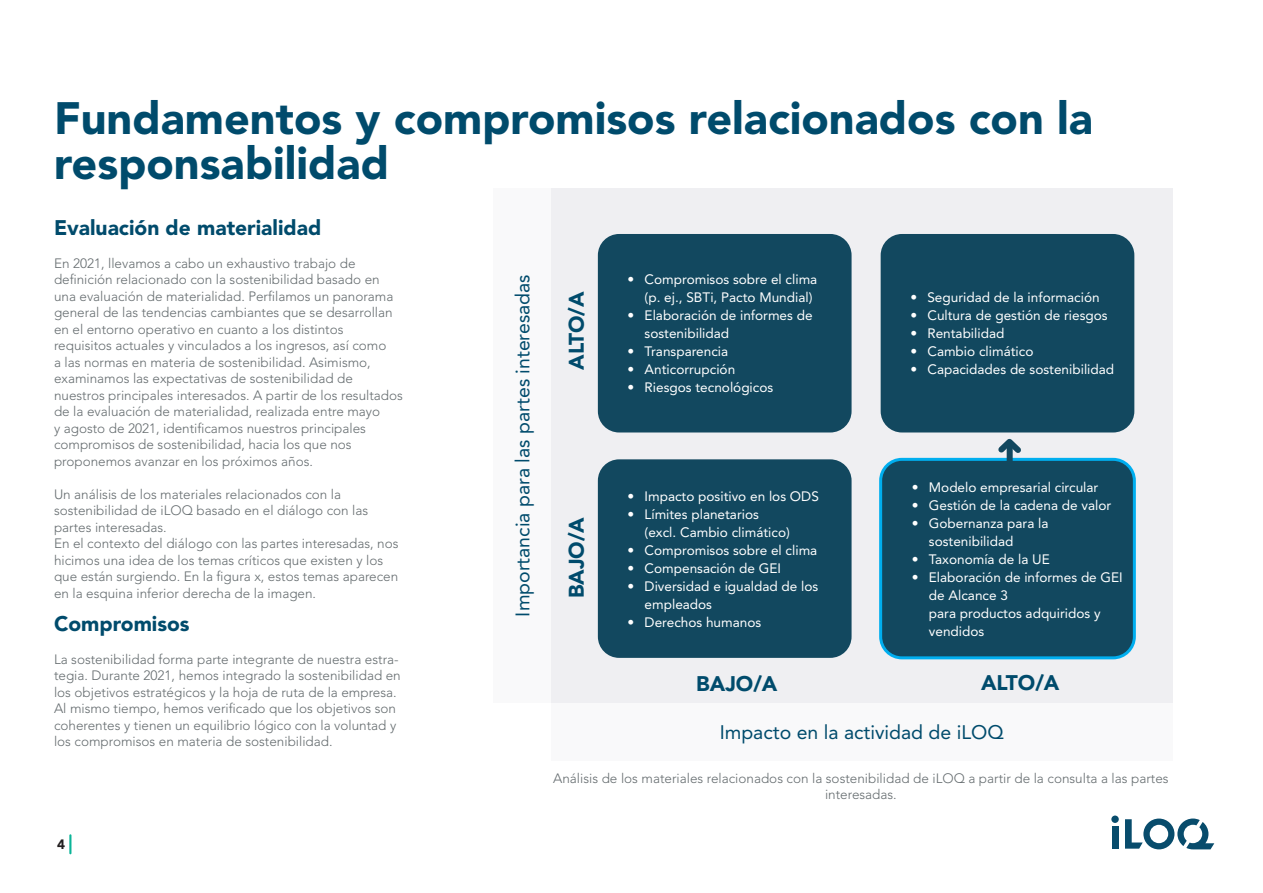
<style>
.page{position:relative;width:1263px;height:893px;background:#fff}
.page>*{position:absolute;margin:0;border:0;box-sizing:border-box;transform-origin:0 0}
.t1{font:900 45px/45px "Avenir LT Pro";color:#004b6c}
.t2{font:900 21px "Avenir LT Pro";color:#004b6c}
.t3{font:19.5px "Avenir LT Pro";color:#004b6c}
.t4{font:13.65px/18px "Avenir LT Pro";color:#fff}
.t5{font:300 13.5px/16.5px "Avenir LT Pro";color:#656c6f}
.t6{font:900 13.5px "Avenir LT Pro";color:#231f20}
</style>
<div class="page">
<div style="left:1112px;top:826px;width:6px;height:23px;background:#084c6c"></div>
<div style="left:1111px;top:815px;width:8px;height:8px;background:#084c6c;border-radius:50%"></div>
<svg style="left:1125px;top:818px;width:89px;height:31px"></svg>
<hr style="left:69px;top:834px;width:2px;height:20px;background:#0bb498">
<div style="left:551px;top:188px;width:621px;height:515px;background:#efeff2"></div>
<div style="left:493px;top:188px;width:58px;height:515px;background:#f9f9fa"></div>
<div style="left:551px;top:703px;width:621px;height:57px;background:#f9f9fa"></div>
<svg style="left:993px;top:438px;width:33px;height:20px"></svg>
<div style="left:598px;top:234px;width:253px;height:198px;background:#12485f;border-radius:21px"></div>
<div style="left:881px;top:234px;width:253px;height:198px;background:#12485f;border-radius:21px"></div>
<div style="left:598px;top:459px;width:253px;height:199px;background:#12485f;border-radius:21px"></div>
<div style="left:881px;top:459px;width:253px;height:199px;background:#12485f;border-radius:21px"></div>
<div style="left:879px;top:458px;width:257px;height:201px;border:3px solid #00aeef;border-radius:21px"></div>
<div style="left:1007px;top:444px;width:6px;height:23px;background:#12485f"></div>
<p class="t1" style="left:54px;top:96px;width:1040px">Fundamentos y compromisos relacionados con la responsabilidad</p>
<p class="t2" style="left:54px;top:215px;width:269px">Evaluación de materialidad</p>
<p class="t5" style="left:54px;top:255px;width:350px">En 2021, llevamos a cabo un exhaustivo trabajo de definición relacionado con la sostenibilidad basado en una evaluación de materialidad. Perfilamos un panorama general de las tendencias cambiantes que se desarrollan en el entorno operativo en cuanto a los distintos requisitos actuales y vinculados a los ingresos, así como<br>a las normas en materia de sostenibilidad. Asimismo, examinamos las expectativas de sostenibilidad de nuestros principales interesados. A partir de los resultados de la evaluación de materialidad, realizada entre mayo<br>y agosto de 2021, identificamos nuestros principales compromisos de sostenibilidad, hacia los que nos proponemos avanzar en los próximos años.</p>
<p class="t5" style="left:54px;top:486px;width:316px">Un análisis de los materiales relacionados con la sostenibilidad de iLOQ basado en el diálogo con las partes interesadas.</p>
<p class="t5" style="left:54px;top:535px;width:346px">En el contexto del diálogo con las partes interesadas, nos hicimos una idea de los temas críticos que existen y los que están surgiendo. En la figura x, estos temas aparecen en la esquina inferior derecha de la imagen.</p>
<p class="t2" style="left:54px;top:611px;width:137px">Compromisos</p>
<p class="t5" style="left:54px;top:651px;width:348px">La sostenibilidad forma parte integrante de nuestra estra&shy;tegia. Durante 2021, hemos integrado la sostenibilidad en los objetivos estratégicos y la hoja de ruta de la empresa.<br>Al mismo tiempo, hemos verificado que los objetivos son coherentes y tienen un equilibrio lógico con la voluntad y los compromisos en materia de sostenibilidad.</p>
<p class="t6" style="left:57px;top:836px;width:9px">4</p>
<p class="t3" style="left:511px;top:617px;width:344px;rotate:-90deg">Importancia para las partes interesadas</p>
<p class="t2" style="left:564px;top:370px;width:80px;rotate:-90deg">ALTO/A</p>
<p class="t2" style="left:564px;top:598px;width:83px;rotate:-90deg">BAJO/A</p>
<p class="t4" style="left:645px;top:271px;width:174px;text-indent:-17px">• Compromisos sobre el clima (p. ej., SBTi, Pacto Mundial)</p>
<p class="t4" style="left:645px;top:307px;width:169px;text-indent:-17px">• Elaboración de informes de sostenibilidad</p>
<p class="t4" style="left:628px;top:343px;width:102px">• Transparencia</p>
<p class="t4" style="left:628px;top:361px;width:109px">• Anticorrupción</p>
<p class="t4" style="left:628px;top:379px;width:147px">• Riesgos tecnológicos</p>
<p class="t4" style="left:628px;top:487px;width:193px">• Impacto positivo en los ODS</p>
<p class="t4" style="left:645px;top:505px;width:147px;text-indent:-17px">• Límites planetarios (excl. Cambio climático)</p>
<p class="t4" style="left:628px;top:541px;width:191px">• Compromisos sobre el clima</p>
<p class="t4" style="left:628px;top:559px;width:155px">• Compensación de GEI</p>
<p class="t4" style="left:645px;top:577px;width:175px;text-indent:-17px">• Diversidad e igualdad de los empleados</p>
<p class="t4" style="left:628px;top:613px;width:135px">• Derechos humanos</p>
<p class="t4" style="left:910px;top:289px;width:191px">• Seguridad de la información</p>
<p class="t4" style="left:910px;top:307px;width:199px">• Cultura de gestión de riesgos</p>
<p class="t4" style="left:910px;top:325px;width:95px">• Rentabilidad</p>
<p class="t4" style="left:910px;top:343px;width:124px">• Cambio climático</p>
<p class="t4" style="left:910px;top:361px;width:205px">• Capacidades de sostenibilidad</p>
<p class="t4" style="left:912px;top:478px;width:188px">• Modelo empresarial circular</p>
<p class="t4" style="left:912px;top:496px;width:201px">• Gestión de la cadena de valor</p>
<p class="t4" style="left:929px;top:514px;width:121px;text-indent:-17px">• Gobernanza para la sostenibilidad</p>
<p class="t4" style="left:912px;top:550px;width:139px">• Taxonomía de la UE</p>
<p class="t4" style="left:929px;top:568px;width:195px;text-indent:-17px">• Elaboración de informes de GEI de Alcance 3<br>para productos adquiridos y vendidos</p>
<p class="t2" style="left:981px;top:670px;width:80px">ALTO/A</p>
<p class="t3" style="left:720px;top:720px;width:285px">Impacto en la actividad de iLOQ</p>
<p class="t2" style="left:696px;top:671px;width:83px">BAJO/A</p>
<p class="t5" style="left:553px;top:770px;width:617px;text-align:center">Análisis de los materiales relacionados con la sostenibilidad de iLOQ a partir de la consulta a las partes interesadas.</p>
</div>
